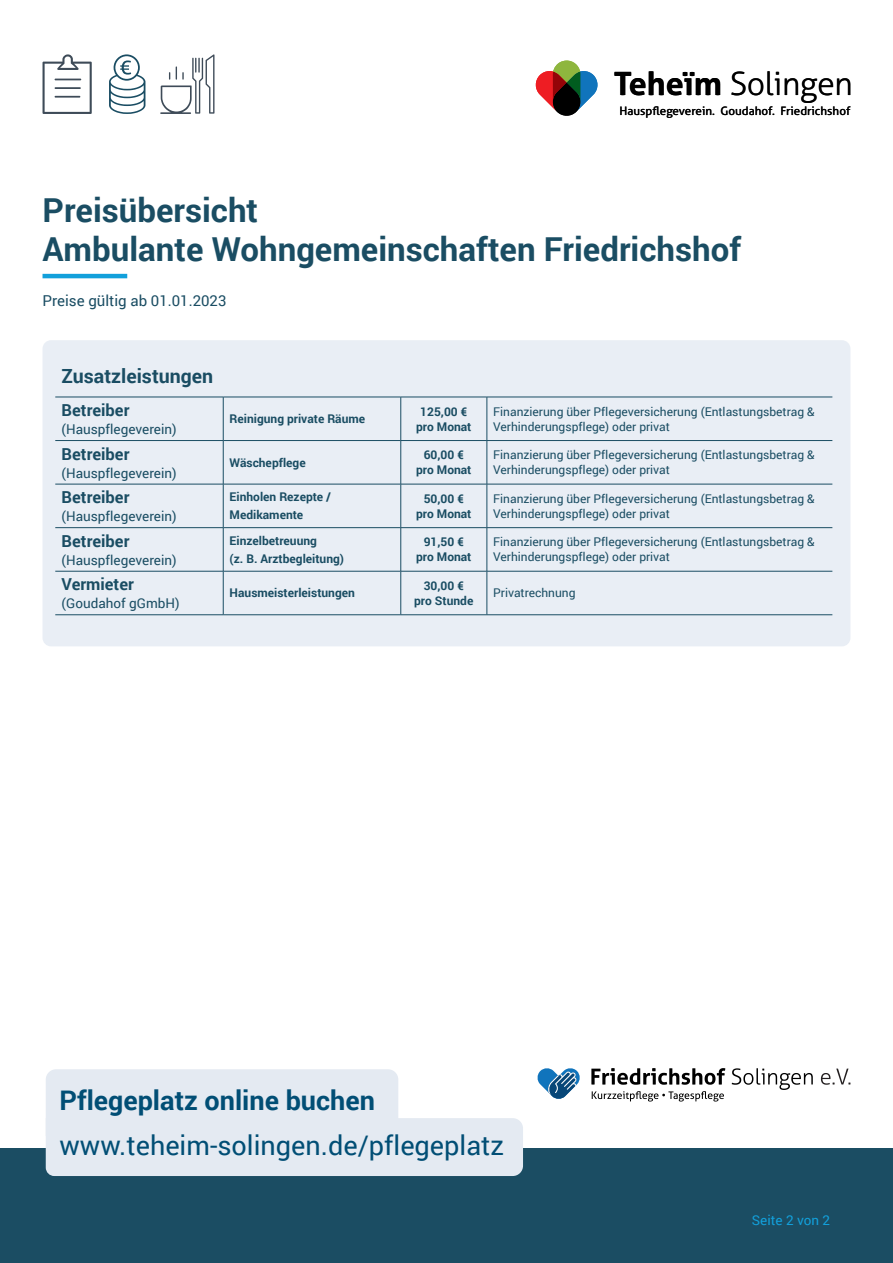
<style>
.page{position:relative;width:893px;height:1263px;background:#fff}
.page>*{position:absolute;margin:0;border:0;box-sizing:border-box;transform-origin:0 0}
.t1{font:700 33px/39px "Roboto";color:#1a4d63}
.t2{font:300 32.1px "Aller";letter-spacing:-.01em;color:#000}
.t3{font:27px "Roboto";color:#014e75}
.t4{font:700 27px "Roboto";color:#014e75}
.t5{font:700 19.5px "Roboto";color:#1a4d63}
.t6{font:700 16.5px "Roboto";color:#1a4d63}
.t7{font:15px "Roboto";color:#1a4d63}
.t8{font:13.5px "Roboto";color:#1a4d63}
.t9{font:13.5px "Roboto";color:#12a0db}
.t10{font:12px/15px "Roboto";color:#1a4d63}
.t11{font:700 12px/15px "Roboto";color:#1a4d63;text-align:center}
.t12{font:11.7px "Aller";color:#000}
.s1{font-weight:700}
</style>
<div class="page">
<div style="left:0;top:1148px;width:893px;height:115px;background:#1b4d63"></div>
<svg style="left:537px;top:1068px;width:43px;height:31px"></svg>
<svg style="left:591px;top:1068px;width:134px;height:17px"></svg>
<svg style="left:732px;top:1068px;width:81px;height:22px"></svg>
<svg style="left:821px;top:1068px;width:29px;height:17px"></svg>
<svg style="left:592px;top:1091px;width:132px;height:10px"></svg>
<svg style="left:46px;top:1069px;width:477px;height:107px;background:#e7ecf3"></svg>
<svg style="left:109px;top:54px;width:36px;height:60px"></svg>
<svg style="left:43px;top:54px;width:49px;height:60px"></svg>
<svg style="left:160px;top:54px;width:54px;height:60px"></svg>
<div style="left:43px;top:340px;width:807px;height:306px;background:#e9eef5;border-radius:9px"></div>
<hr style="left:223px;top:397px;width:1px;height:43px;background:#1a4d63">
<hr style="left:400px;top:397px;width:1px;height:43px;background:#1a4d63">
<hr style="left:487px;top:397px;width:1px;height:43px;background:#1a4d63">
<hr style="left:55px;top:440px;width:168px;height:1px;background:#1a4d63">
<hr style="left:223px;top:440px;width:178px;height:1px;background:#1a4d63">
<hr style="left:223px;top:441px;width:1px;height:43px;background:#1a4d63">
<hr style="left:401px;top:440px;width:86px;height:1px;background:#1a4d63">
<hr style="left:400px;top:441px;width:1px;height:43px;background:#1a4d63">
<hr style="left:487px;top:440px;width:345px;height:1px;background:#1a4d63">
<hr style="left:487px;top:441px;width:1px;height:43px;background:#1a4d63">
<hr style="left:55px;top:484px;width:168px;height:1px;background:#1a4d63">
<hr style="left:223px;top:484px;width:178px;height:1px;background:#1a4d63">
<hr style="left:223px;top:484px;width:1px;height:43px;background:#1a4d63">
<hr style="left:401px;top:484px;width:86px;height:1px;background:#1a4d63">
<hr style="left:400px;top:484px;width:1px;height:43px;background:#1a4d63">
<hr style="left:487px;top:484px;width:345px;height:1px;background:#1a4d63">
<hr style="left:487px;top:484px;width:1px;height:43px;background:#1a4d63">
<hr style="left:55px;top:527px;width:168px;height:1px;background:#1a4d63">
<hr style="left:223px;top:527px;width:178px;height:1px;background:#1a4d63">
<hr style="left:223px;top:528px;width:1px;height:43px;background:#1a4d63">
<hr style="left:401px;top:527px;width:86px;height:1px;background:#1a4d63">
<hr style="left:400px;top:528px;width:1px;height:43px;background:#1a4d63">
<hr style="left:487px;top:527px;width:345px;height:1px;background:#1a4d63">
<hr style="left:487px;top:528px;width:1px;height:43px;background:#1a4d63">
<hr style="left:55px;top:571px;width:168px;height:1px;background:#1a4d63">
<hr style="left:223px;top:571px;width:178px;height:1px;background:#1a4d63">
<hr style="left:223px;top:571px;width:1px;height:44px;background:#1a4d63">
<hr style="left:401px;top:571px;width:86px;height:1px;background:#1a4d63">
<hr style="left:400px;top:571px;width:1px;height:44px;background:#1a4d63">
<hr style="left:487px;top:571px;width:345px;height:1px;background:#1a4d63">
<hr style="left:487px;top:571px;width:1px;height:44px;background:#1a4d63">
<hr style="left:55px;top:614px;width:168px;height:1px;background:#1a4d63">
<hr style="left:223px;top:614px;width:178px;height:1px;background:#1a4d63">
<hr style="left:401px;top:614px;width:86px;height:1px;background:#1a4d63">
<hr style="left:487px;top:614px;width:345px;height:1px;background:#1a4d63">
<hr style="left:55px;top:397px;width:168px;height:1px;background:#1a4d63">
<hr style="left:223px;top:397px;width:178px;height:1px;background:#1a4d63">
<hr style="left:401px;top:397px;width:86px;height:1px;background:#1a4d63">
<hr style="left:487px;top:397px;width:345px;height:1px;background:#1a4d63">
<svg style="left:535px;top:61px;width:63px;height:55px"></svg>
<hr style="left:43px;top:274px;width:84px;height:4px;background:#12a0db">
<h2 class="t2" style="left:614px;top:64px;width:241px"><span class="s1">Teheïm</span> Solingen</h2>
<p class="t12" style="left:620px;top:104px;width:232px">Hauspflegeverein. Goudahof. Friedrichshof</p>
<h1 class="t1" style="left:43px;top:189px;width:700px">Preisübersicht<br>Ambulante Wohngemeinschaften Friedrichshof</h1>
<p class="t7" style="left:43px;top:291px;width:185px">Preise gültig ab 01.01.2023</p>
<h3 class="t5" style="left:62px;top:362px;width:153px">Zusatzleistungen</h3>
<h3 class="t6" style="left:62px;top:399px;width:69px">Betreiber</h3>
<p class="t8" style="left:62px;top:420px;width:116px">(Hauspflegeverein)</p>
<p class="t11" style="left:230px;top:411px;width:137px">Reinigung private Räume</p>
<p class="t11" style="left:416px;top:403px;width:57px">125,00 € pro Monat</p>
<p class="t10" style="left:493px;top:403px;width:323px">Finanzierung über Pflegeversicherung (Entlastungsbetrag &amp;<br>Verhinderungspflege) oder privat</p>
<h3 class="t6" style="left:62px;top:442px;width:69px">Betreiber</h3>
<p class="t8" style="left:62px;top:463px;width:116px">(Hauspflegeverein)</p>
<p class="t11" style="left:230px;top:454px;width:78px">Wäschepflege</p>
<p class="t11" style="left:416px;top:447px;width:57px">60,00 € pro Monat</p>
<p class="t10" style="left:493px;top:447px;width:323px">Finanzierung über Pflegeversicherung (Entlastungsbetrag &amp;<br>Verhinderungspflege) oder privat</p>
<h3 class="t6" style="left:62px;top:486px;width:69px">Betreiber</h3>
<p class="t8" style="left:62px;top:507px;width:116px">(Hauspflegeverein)</p>
<p class="t11" style="left:230px;top:487px;width:103px;line-height:18px;text-align:left">Einholen Rezepte /<br>Medikamente</p>
<p class="t11" style="left:416px;top:490px;width:57px">50,00 € pro Monat</p>
<p class="t10" style="left:493px;top:490px;width:323px">Finanzierung über Pflegeversicherung (Entlastungsbetrag &amp;<br>Verhinderungspflege) oder privat</p>
<h3 class="t6" style="left:62px;top:529px;width:69px">Betreiber</h3>
<p class="t8" style="left:62px;top:550px;width:116px">(Hauspflegeverein)</p>
<p class="t11" style="left:230px;top:531px;width:116px;line-height:18px;text-align:left">Einzelbetreuung<br>(z. B. Arztbegleitung)</p>
<p class="t11" style="left:416px;top:534px;width:57px">91,50 € pro Monat</p>
<p class="t10" style="left:493px;top:534px;width:323px">Finanzierung über Pflegeversicherung (Entlastungsbetrag &amp;<br>Verhinderungspflege) oder privat</p>
<h3 class="t6" style="left:62px;top:573px;width:74px">Vermieter</h3>
<p class="t8" style="left:62px;top:594px;width:119px">(Goudahof gGmbH)</p>
<p class="t11" style="left:230px;top:585px;width:127px">Hausmeisterleistungen</p>
<p class="t11" style="left:414px;top:577px;width:61px">30,00 € pro Stunde</p>
<p class="t10" style="left:493px;top:585px;width:84px">Privatrechnung</p>
<h3 class="t4" style="left:59px;top:1082px;width:317px">Pflegeplatz online buchen</h3>
<h3 class="t3" style="left:59px;top:1127px;width:446px">www.teheim-solingen.de/pflegeplatz</h3>
<p class="t9" style="left:752px;top:1211px;width:80px">Seite 2 von 2</p>
</div>
